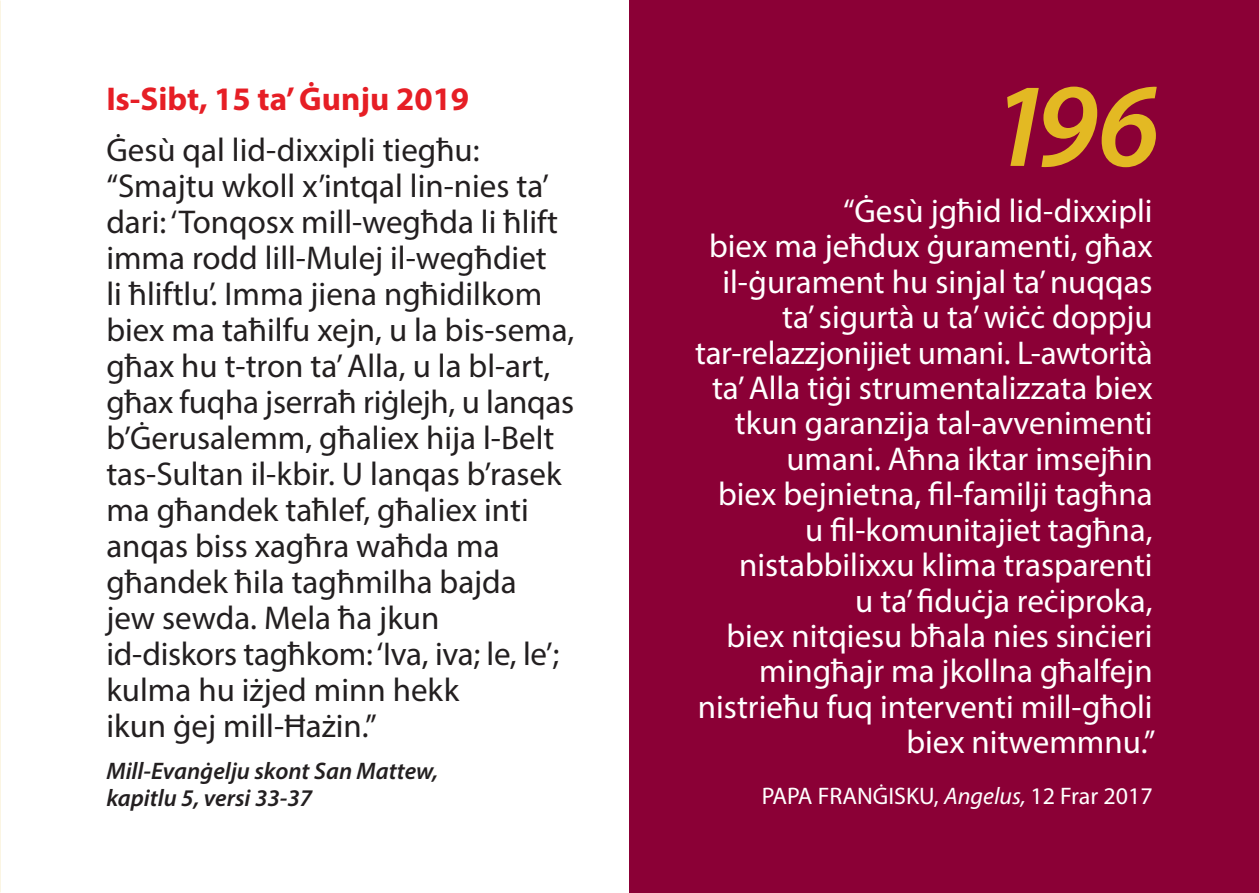
<style>
.page{position:relative;width:1259px;height:893px;background:#fff}
.page>*{position:absolute;margin:0;border:0;box-sizing:border-box;transform-origin:0 0}
.t1{font:italic 600 120px "Myriad Pro";color:#e3b923}
.t2{font:33px/36px "Myriad Pro";color:#231f20}
.t3{font:33px/35.4px "Myriad Pro";color:#fff;text-align:right}
.t4{font:700 33px "Myriad Pro";color:#e61e25}
.t5{font:italic 600 24px "Myriad Pro";color:#231f20}
.t6{font:24px "Myriad Pro";color:#fff}
.s1{font-style:italic}
</style>
<div class="page">
<div style="left:629px;top:0;width:630px;height:893px;background:#8b0036"></div>
<p class="t4" style="left:106px;top:77px;width:364px">Is-Sibt, 15 ta’ Ġunju 2019</p>
<p class="t2" style="left:106px;top:131px;width:375px">Ġesù qal lid-dixxipli tiegħu:</p>
<p class="t2" style="left:106px;top:167px;width:470px">“Smajtu wkoll x’intqal lin-nies ta’ dari: ‘Tonqosx mill-wegħda li ħlift imma rodd lill-Mulej il-wegħdiet<br>li ħliftlu’. Imma jiena ngħidilkom biex ma taħilfu xejn, u la bis-sema, għax hu t-tron ta’ Alla, u la bl-art, għax fuqha jserraħ riġlejh, u lanqas b’Ġerusalemm, għaliex hija l-Belt tas-Sultan il-kbir. U lanqas b’rasek</p>
<p class="t2" style="left:106px;top:491px;width:424px">ma għandek taħlef, għaliex inti</p>
<p class="t2" style="left:106px;top:527px;width:412px">anqas biss xagħra waħda ma għandek ħila tagħmilha bajda</p>
<p class="t2" style="left:106px;top:599px;width:335px">jew sewda. Mela ħa jkun</p>
<p class="t2" style="left:106px;top:635px;width:454px">id-diskors tagħkom: ‘Iva, iva; le, le’;</p>
<p class="t2" style="left:106px;top:671px;width:354px">kulma hu iżjed minn hekk ikun ġej mill-Ħażin.”</p>
<p class="t5" style="left:106px;top:755px;width:333px">Mill-Evanġelju skont San Mattew,</p>
<p class="t5" style="left:106px;top:782px;width:208px">kapitlu 5, versi 33-37</p>
<p class="t1" style="left:988px;top:49px;width:173px">196</p>
<p class="t3" style="left:843px;top:193px;width:311px">“Ġesù jgħid lid-dixxipli</p>
<p class="t3" style="left:709px;top:228px;width:445px">biex ma jeħdux ġuramenti, għax</p>
<p class="t3" style="left:722px;top:264px;width:432px">il-ġurament hu sinjal ta’ nuqqas ta’ sigurtà u ta’ wiċċ doppju</p>
<p class="t3" style="left:695px;top:334px;width:459px;text-align:center">tar-relazzjonijiet umani. L-awtorità ta’ Alla tiġi strumentalizzata biex</p>
<p class="t3" style="left:735px;top:405px;width:419px">tkun garanzija tal-avvenimenti</p>
<p class="t3" style="left:786px;top:441px;width:368px">umani. Aħna iktar imsejħin</p>
<p class="t3" style="left:718px;top:476px;width:436px">biex bejnietna, fil-familji tagħna</p>
<p class="t3" style="left:805px;top:511px;width:349px">u fil-komunitajiet tagħna,</p>
<p class="t3" style="left:739px;top:547px;width:415px">nistabbilixxu klima trasparenti</p>
<p class="t3" style="left:855px;top:582px;width:299px">u ta’ fiduċja reċiproka,</p>
<p class="t3" style="left:726px;top:618px;width:428px">biex nitqiesu bħala nies sinċieri</p>
<p class="t3" style="left:759px;top:653px;width:395px">mingħajr ma jkollna għalfejn</p>
<p class="t3" style="left:698px;top:688px;width:456px">nistrieħu fuq interventi mill-għoli</p>
<p class="t3" style="left:906px;top:724px;width:251px">biex nitwemmnu.”</p>
<p class="t6" style="left:762px;top:781px;width:392px">PAPA FRANĠISKU, <span class="s1">Angelus,</span> 12 Frar 2017</p>
</div>
